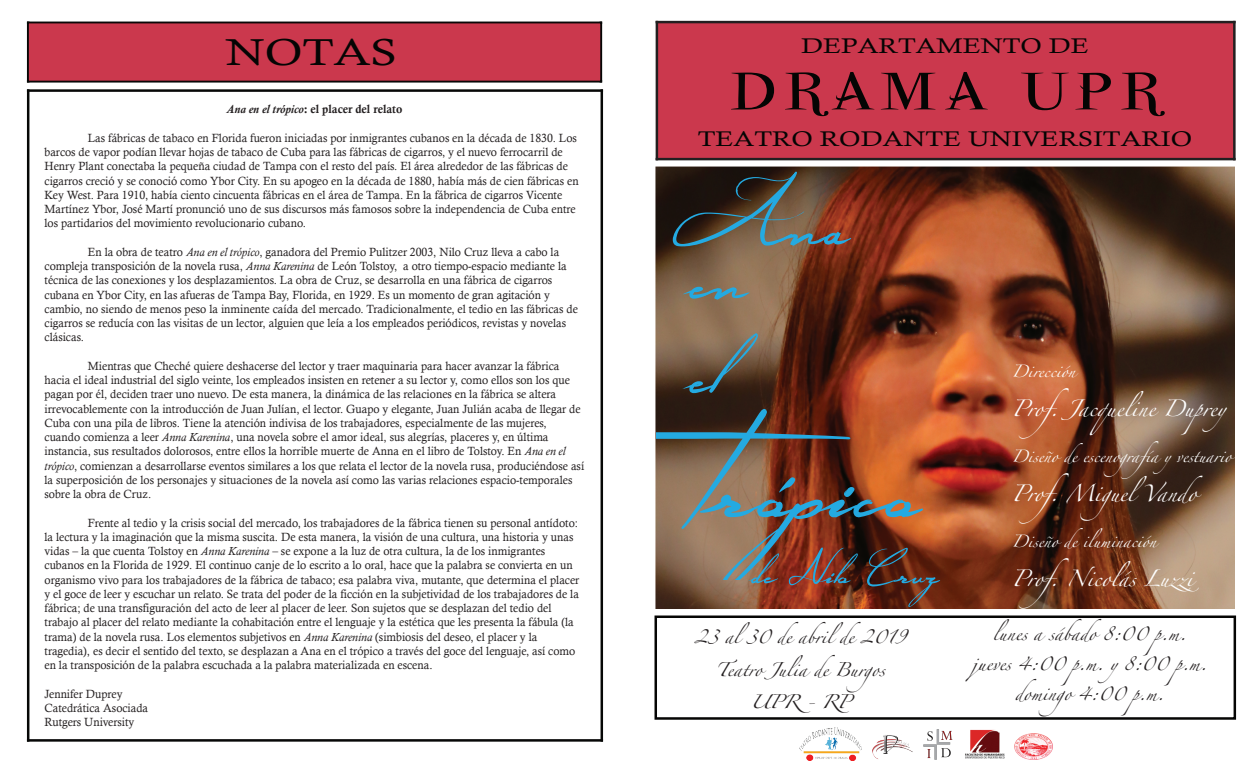
<style>
.page{position:relative;width:1260px;height:765px;background:#fff}
.page>*{position:absolute;margin:0;border:0;box-sizing:border-box;transform-origin:0 0}
.t1{font:262px "Angeliquemadouce Colombe";color:#24aae1}
.t2{font:174.62px "Angeliquemadouce Colombe";color:#24aae1}
.t3{font:87.38px "Angeliquemadouce Colombe";color:#24aae1}
.t4{font:62.5px "Parma Petit";letter-spacing:.1em;color:#050504;scale:1.27 1}
.t5{font:37.5px "Calisto";color:#050504;scale:1.27 1}
.t6{font:21.25px "Calisto";color:#050504;scale:1.27 1}
.t7{font:15px "Zapfino";color:#fff}
.t8{font:12.5px "Zapfino";color:#231f20}
.t9{font:11.88px/14.2px "Calisto";color:#231f20;scale:.96 1}
.t10{font:11.88px "Calis MT Bol";color:#231f20;scale:.96 1}
.t11{font:11.25px "Zapfino";color:#fff}
.s1{font-family:"Calisto";font-weight:700;font-style:italic}
.s2{font-style:italic}
</style>
<div class="page">
<img style="left:655px;top:166px;width:580px;height:443px">
<div style="left:655px;top:616px;width:581px;height:104px;border:2px solid #050504"></div>
<div style="left:657px;top:22px;width:578px;height:137px;background:#cb384d"></div>
<hr style="left:1233px;top:22px;width:3px;height:137px;background:#231f20">
<hr style="left:657px;top:21px;width:577px;height:2px;background:#231f20">
<hr style="left:657px;top:158px;width:577px;height:2px;background:#231f20">
<hr style="left:656px;top:22px;width:2px;height:137px;background:#231f20">
<hr style="left:27px;top:23px;width:2px;height:58px;background:#060706">
<hr style="left:28px;top:80px;width:573px;height:3px;background:#060706">
<div style="left:28px;top:22px;width:574px;height:60px;background:#cb384d;border:1px solid #060706"></div>
<hr style="left:27px;top:91px;width:2px;height:649px;background:#060706">
<hr style="left:28px;top:739px;width:574px;height:3px;background:#060706">
<hr style="left:601px;top:91px;width:2px;height:649px;background:#060706">
<hr style="left:28px;top:89px;width:574px;height:3px;background:#060706">
<img style="left:799px;top:727px;width:62px;height:33px">
<img style="left:1015px;top:733px;width:37px;height:27px">
<img style="left:965px;top:730px;width:40px;height:29px">
<img style="left:873px;top:735px;width:40px;height:24px">
<img style="left:924px;top:730px;width:28px;height:30px">
<h3 class="t5" style="left:226px;top:31px;width:136px">NOTAS</h3>
<p class="t10" style="left:227px;top:102px;width:185px"><span class="s1">Ana en el trópico</span>: el placer del relato</p>
<p class="t9" style="left:45px;top:131px;width:558px;text-indent:43px">Las fábricas de tabaco en Florida fueron iniciadas por inmigrantes cubanos en la década de 1830. Los barcos de vapor podían llevar hojas de tabaco de Cuba para las fábricas de cigarros, y el nuevo ferrocarril de Henry Plant conectaba la pequeña ciudad de Tampa con el resto del país. El área alrededor de las fábricas de cigarros creció y se conoció como Ybor City. En su apogeo en la década de 1880, había más de cien fábricas en Key West. Para 1910, había ciento cincuenta fábricas en el área de Tampa. En la fábrica de cigarros Vicente Martínez Ybor, José Martí pronunció uno de sus discursos más famosos sobre la independencia de Cuba entre los partidarios del movimiento revolucionario cubano.</p>
<p class="t9" style="left:45px;top:245px;width:557px;text-indent:43px">En la obra de teatro <span class="s2">Ana en el trópico</span>, ganadora del Premio Pulitzer 2003, Nilo Cruz lleva a cabo la compleja transposición de la novela rusa, <span class="s2">Anna Karenina</span> de León Tolstoy, a otro tiempo-espacio mediante la técnica de las conexiones y los desplazamientos. La obra de Cruz, se desarrolla en una fábrica de cigarros cubana en Ybor City, en las afueras de Tampa Bay, Florida, en 1929. Es un momento de gran agitación y cambio, no siendo de menos peso la inminente caída del mercado. Tradicionalmente, el tedio en las fábricas de cigarros se reducía con las visitas de un lector, alguien que leía a los empleados periódicos, revistas y novelas clásicas.</p>
<p class="t9" style="left:45px;top:359px;width:564px;text-indent:43px">Mientras que Cheché quiere deshacerse del lector y traer maquinaria para hacer avanzar la fábrica hacia el ideal industrial del siglo veinte, los empleados insisten en retener a su lector y, como ellos son los que pagan por él, deciden traer uno nuevo. De esta manera, la dinámica de las relaciones en la fábrica se altera irrevocablemente con la introducción de Juan Julían, el lector. Guapo y elegante, Juan Julián acaba de llegar de Cuba con una pila de libros. Tiene la atención indivisa de los trabajadores, especialmente de las mujeres, cuando comienza a leer <span class="s2">Anna Karenina</span>, una novela sobre el amor ideal, sus alegrías, placeres y, en última instancia, sus resultados dolorosos, entre ellos la horrible muerte de Anna en el libro de Tolstoy. En <span class="s2">Ana en el trópico</span>, comienzan a desarrollarse eventos similares a los que relata el lector de la novela rusa, produciéndose así la superposición de los personajes y situaciones de la novela así como las varias relaciones espacio-temporales sobre la obra de Cruz.</p>
<p class="t9" style="left:45px;top:515px;width:559px;text-indent:43px">Frente al tedio y la crisis social del mercado, los trabajadores de la fábrica tienen su personal antídoto: la lectura y la imaginación que la misma suscita. De esta manera, la visión de una cultura, una historia y unas vidas – la que cuenta Tolstoy en <span class="s2">Anna Karenina</span> – se expone a la luz de otra cultura, la de los inmigrantes cubanos en la Florida de 1929. El continuo canje de lo escrito a lo oral, hace que la palabra se convierta en un organismo vivo para los trabajadores de la fábrica de tabaco; esa palabra viva, mutante, que determina el placer y el goce de leer y escuchar un relato. Se trata del poder de la ficción en la subjetividad de los trabajadores de la fábrica; de una transfiguración del acto de leer al placer de leer. Son sujetos que se desplazan del tedio del trabajo al placer del relato mediante la cohabitación entre el lenguaje y la estética que les presenta la fábula (la trama) de la novela rusa. Los elementos subjetivos en <span class="s2">Anna Karenina</span> (simbiosis del deseo, el placer y la tragedia), es decir el sentido del texto, se desplazan a Ana en el trópico a través del goce del lenguaje, así como en la transposición de la palabra escuchada a la palabra materializada en escena.</p>
<p class="t9" style="left:45px;top:686px;width:110px">Jennifer Duprey<br>Catedrática Asociada<br>Rutgers University</p>
<h3 class="t6" style="left:801px;top:33px;width:228px">DEPARTAMENTO DE</h3>
<h3 class="t4" style="left:729px;top:57px;width:341px">DRAMA UPR</h3>
<h3 class="t6" style="left:698px;top:127px;width:391px">TEATRO RODANTE UNIVERSITARIO</h3>
<h2 class="t2" style="left:688px;top:81px;width:162px">Ana</h2>
<h2 class="t2" style="left:688px;top:135px;width:60px">en</h2>
<h2 class="t2" style="left:688px;top:230px;width:33px">el</h2>
<h1 class="t1" style="left:688px;top:272px;width:238px">Tropico</h1>
<h1 class="t1" style="left:763px;top:241px;width:33px">,</h1>
<h3 class="t3" style="left:751px;top:502px;width:189px">de Nilo Cruz</h3>
<p class="t8" style="left:695px;top:632px;width:213px">23 al30 de abrilde 2019</p>
<p class="t8" style="left:716px;top:664px;width:176px">Teatro Julia de Burgos</p>
<p class="t8" style="left:751px;top:697px;width:101px">UPR- RP</p>
<p class="t11" style="left:1012px;top:366px;width:65px">Dirección</p>
<p class="t7" style="left:1012px;top:402px;width:231px">Prof. Jacqueline Duprey</p>
<p class="t11" style="left:1012px;top:451px;width:221px">Diseño de escenografía yvestuario</p>
<p class="t7" style="left:1012px;top:487px;width:192px">Prof. MiguelVando</p>
<p class="t11" style="left:1012px;top:536px;width:146px">Diseño de iluminación</p>
<p class="t7" style="left:1012px;top:572px;width:189px">Prof. Nicolás Luzzi</p>
<p class="t8" style="left:993px;top:628px;width:195px">lunes a sábado 8:00 p.m.</p>
<p class="t8" style="left:972px;top:658px;width:237px">jueves 4:00 p.m. y8:00 p.m.</p>
<p class="t8" style="left:1015px;top:688px;width:151px">domingo 4:00 p.m.</p>
</div>
